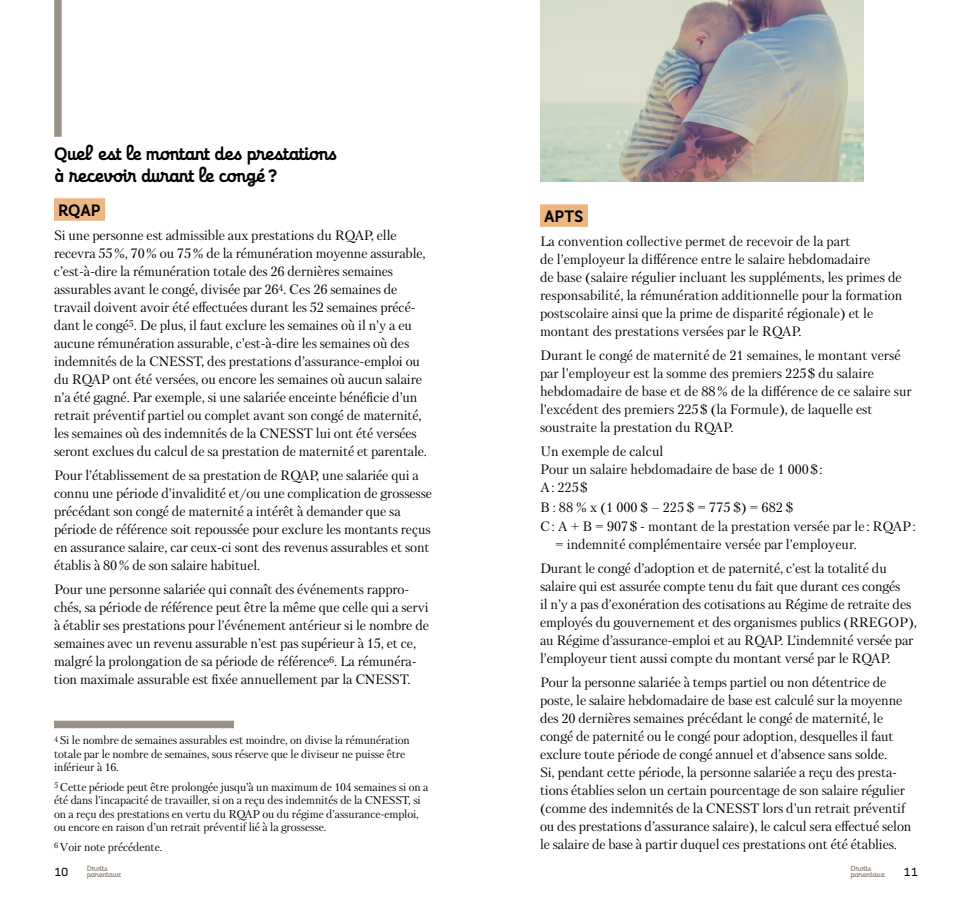
<style>
.page{position:relative;width:972px;height:918px;background:#fff}
.page>*{position:absolute;margin:0;border:0;box-sizing:border-box;transform-origin:0 0}
.t1{font:700 18px/21.6px "Enfantine";color:#000}
.t2{font:700 16.5px "Enfantine";color:#000}
.t3{font:13.5px/18px "Petersburg";letter-spacing:-.01em;color:#000}
.t4{font:12px "Bio Sans";color:#000}
.t5{font:11.25px/13.5px "Petersburg";letter-spacing:-.01em;color:#000}
.t6{font:700 7.5px/6.3px "Enfantine";color:#9a9188}
</style>
<div class="page">
<img style="left:540px;top:0;width:323px;height:182px">
<div style="left:54px;top:0;width:8px;height:137px;background:#9a9188"></div>
<div style="left:54px;top:198px;width:51px;height:23px;background:#ecb682"></div>
<div style="left:540px;top:204px;width:48px;height:23px;background:#ecb682"></div>
<div style="left:54px;top:721px;width:180px;height:7px;background:#9a9188"></div>
<h1 class="t1" style="left:54px;top:141px;width:285px">Quel est le montant des prestations à recevoir durant le congé ?</h1>
<p class="t2" style="left:58px;top:197px;width:44px">RQAP</p>
<p class="t3" style="left:54px;top:226px;width:375px">Si une personne est admissible aux prestations du RQAP, elle recevra 55%, 70% ou 75% de la rémunération moyenne assurable, c’est-à-dire la rémunération totale des 26 dernières semaines assurables avant le congé, divisée par 26<sup>4</sup>. Ces 26 semaines de travail doivent avoir été effectuées durant les 52 semaines précé&shy;dant le congé<sup>5</sup>. De plus, il faut exclure les semaines où il n’y a eu aucune rémunération assurable, c’est-à-dire les semaines où des indemnités de la CNESST, des prestations d’assurance-emploi ou du RQAP ont été versées, ou encore les semaines où aucun salaire n’a été gagné. Par exemple, si une salariée enceinte bénéficie d’un retrait préventif partiel ou complet avant son congé de maternité, les semaines où des indemnités de la CNESST lui ont été versées seront exclues du calcul de sa prestation de maternité et parentale.</p>
<p class="t3" style="left:54px;top:466px;width:380px">Pour l’établissement de sa prestation de RQAP, une salariée qui a connu une période d’invalidité et/ou une complication de grossesse précédant son congé de maternité a intérêt à demander que sa période de référence soit repoussée pour exclure les montants reçus en assurance salaire, car ceux-ci sont des revenus assurables et sont établis à 80% de son salaire habituel.</p>
<p class="t3" style="left:54px;top:580px;width:376px">Pour une personne salariée qui connaît des événements rappro&shy;chés, sa période de référence peut être la même que celle qui a servi à établir ses prestations pour l’événement antérieur si le nombre de semaines avec un revenu assurable n’est pas supérieur à 15, et ce, malgré la prolongation de sa période de référence<sup>6</sup>. La rémunéra&shy;tion maximale assurable est fixée annuellement par la CNESST.</p>
<p class="t5" style="left:54px;top:733px;width:357px"><sup>4</sup> Si le nombre de semaines assurables est moindre, on divise la rémunération totale par le nombre de semaines, sous réserve que le diviseur ne puisse être inférieur à 16.</p>
<p class="t5" style="left:54px;top:780px;width:376px"><sup>5</sup> Cette période peut être prolongée jusqu’à un maximum de 104 semaines si on a été dans l’incapacité de travailler, si on a reçu des indemnités de la CNESST, si on a reçu des prestations en vertu du RQAP ou du régime d’assurance-emploi, ou encore en raison d’un retrait préventif lié à la grossesse.</p>
<p class="t5" style="left:54px;top:840px;width:110px"><sup>6</sup> Voir note précédente.</p>
<p class="t2" style="left:544px;top:203px;width:41px">APTS</p>
<p class="t3" style="left:540px;top:232px;width:364px">La convention collective permet de recevoir de la part<br>de l’employeur la différence entre le salaire hebdomadaire<br>de base (salaire régulier incluant les suppléments, les primes de responsabilité, la rémunération additionnelle pour la formation postscolaire ainsi que la prime de disparité régionale) et le montant des prestations versées par le RQAP.</p>
<p class="t3" style="left:540px;top:346px;width:373px">Durant le congé de maternité de 21 semaines, le montant versé par l’employeur est la somme des premiers 225$ du salaire hebdomadaire de base et de 88% de la différence de ce salaire sur l’excédent des premiers 225$ (la Formule), de laquelle est soustraite la prestation du RQAP.</p>
<p class="t3" style="left:540px;top:442px;width:284px">Un exemple de calcul<br>Pour un salaire hebdomadaire de base de 1 000$:<br>A: 225$</p>
<p class="t3" style="left:540px;top:497px;width:377px;line-height:19.5px">B : 88 % x (1 000 $ – 225 $ = 775 $) = 682 $<br>C: A + B = 907$ - montant de la prestation versée par le : RQAP:</p>
<p class="t3" style="left:540px;top:532px;width:348px;line-height:24px;text-indent:15px">= indemnité complémentaire versée par l’employeur.<br>Durant le congé d’adoption et de paternité, c’est la totalité du</p>
<p class="t3" style="left:540px;top:577px;width:378px">salaire qui est assurée compte tenu du fait que durant ces congés<br>il n’y a pas d’exonération des cotisations au Régime de retraite des employés du gouvernement et des organismes publics (RREGOP), au Régime d’assurance-emploi et au RQAP. L’indemnité versée par l’employeur tient aussi compte du montant versé par le RQAP.</p>
<p class="t3" style="left:540px;top:673px;width:373px">Pour la personne salariée à temps partiel ou non détentrice de poste, le salaire hebdomadaire de base est calculé sur la moyenne des 20 dernières semaines précédant le congé de maternité, le congé de paternité ou le congé pour adoption, desquelles il faut exclure toute période de congé annuel et d’absence sans solde.<br>Si, pendant cette période, la personne salariée a reçu des presta&shy;tions établies selon un certain pourcentage de son salaire régulier (comme des indemnités de la CNESST lors d’un retrait préventif ou des prestations d’assurance salaire), le calcul sera effectué selon le salaire de base à partir duquel ces prestations ont été établies.</p>
<p class="t6" style="left:87px;top:864px;width:36px">Droits parentaux</p>
<p class="t6" style="left:850px;top:864px;width:36px">Droits parentaux</p>
<p class="t4" style="left:54px;top:863px;width:16px">10</p>
<p class="t4" style="left:904px;top:863px;width:16px">11</p>
</div>
